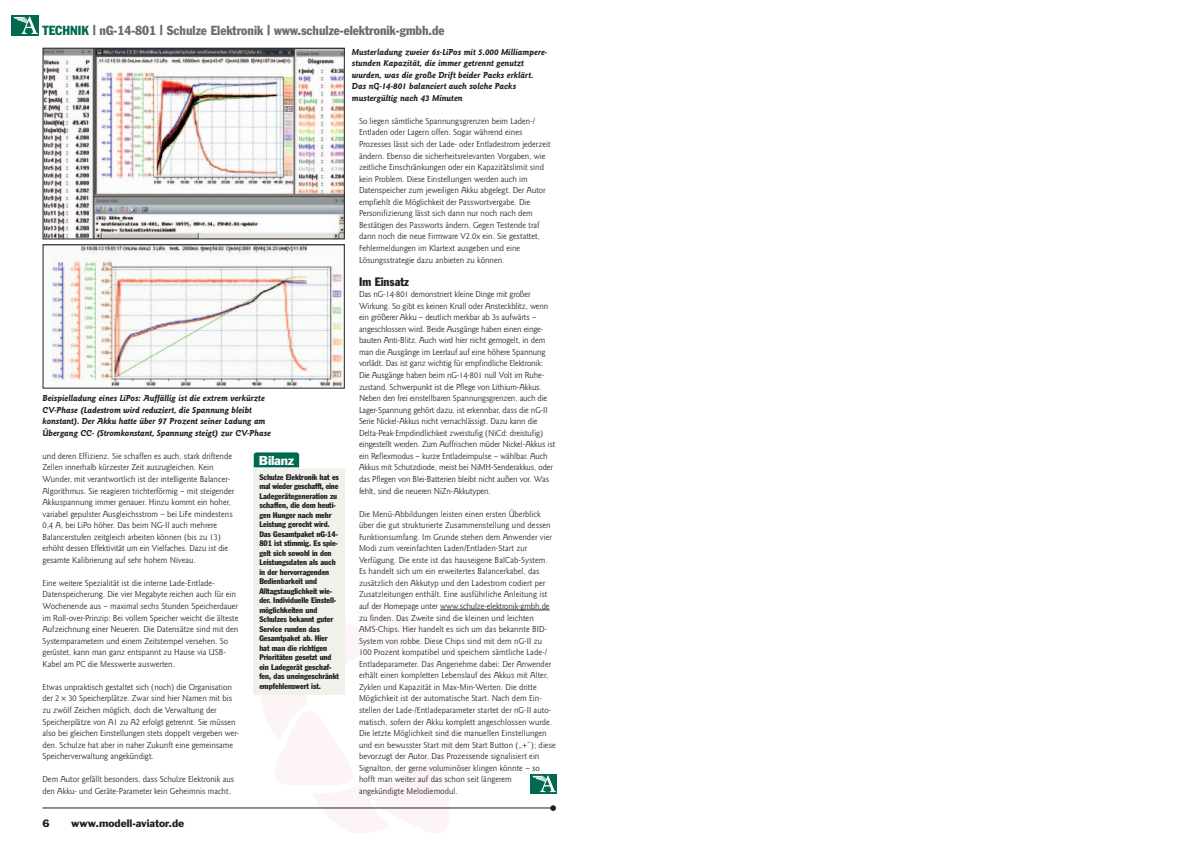
<style>
.page{position:relative;width:1191px;height:842px;background:#fff}
.page>*{position:absolute;margin:0;border:0;box-sizing:border-box;transform-origin:0 0}
.t1{font:condensed 13px "Franklin Gothic Std";color:#6c6d70}
.Zwischenheadline{font:condensed 12px "Franklin Gothic Std";color:#231f20}
.t2{font:12px "Franklin Gothic Std";letter-spacing:-.02em;color:#fff}
.t3{font:10px "Franklin Gothic Std";color:#231f20}
.Copy{font:9px/11.5px "Goudy Sans";color:#231f20}
.Bildunterschrift{font:italic 700 9px/11.5px "Goudy Sans";color:#231f20}
.Bilanz{font:condensed 8px/9.5px "Franklin Gothic Std";letter-spacing:-.01em;color:#231f20}
.s1{color:#00694f}
.s2{font-family:"Helvetica Neue LT Std";font-weight:900;font-size:14px}
</style>
<div class="page">
<svg style="left:259px;top:609px;width:228px;height:224px"></svg>
<hr style="left:440px;top:610px;width:109px;height:1px;background:#231f20">
<img style="left:11px;top:16px;width:27px;height:19px">
<svg style="left:550px;top:805px;width:6px;height:6px"></svg>
<hr style="left:43px;top:808px;width:510px;height:1px;background:#231f20">
<div style="left:254px;top:452px;width:45px;height:20px;background:#00694f;border-radius:3px"></div>
<div style="left:254px;top:468px;width:91px;height:226px;background:#f1f1eb"></div>
<hr style="left:254px;top:467px;width:90px;height:1px;background:#fff">
<img style="left:52px;top:247px;width:290px;height:139px">
<img style="left:45px;top:50px;width:297px;height:187px">
<div style="left:43px;top:48px;width:301px;height:191px;border:1px solid #231f20"></div>
<img style="left:530px;top:774px;width:26px;height:19px">
<p class="t1" style="left:43px;top:23px;width:403px"><span class="s1">TECHNIK</span> <span class="s2">|</span> nG-14-801 <span class="s2">|</span> Schulze Elektronik <span class="s2">|</span> www.schulze-elektronik-gmbh.de</p>
<p class="Bildunterschrift" style="left:43px;top:392px;width:230px">Beispielladung eines LiPos: Auffällig ist die extrem verkürzte CV-Phase (Ladestrom wird reduziert, die Spannung bleibt konstant). Der Akku hatte über 97 Prozent seiner Ladung am Übergang CC- (Stromkonstant, Spannung steigt) zur CV-Phase</p>
<p class="Copy" style="left:43px;top:450px;width:193px">und deren Effizienz. Sie schaffen es auch, stark driftende Zellen innerhalb kürzester Zeit auszugleichen. Kein Wunder, mit verantwortlich ist der intelligente Balancer-Algorithmus. Sie reagieren trichterförmig – mit steigender Akkuspannung immer genauer. Hinzu kommt ein hoher, variabel gepulster Ausgleichsstrom – bei LiFe mindestens 0,4 A, bei LiPo höher. Das beim NG-II auch mehrere Balancerstufen zeitgleich arbeiten können (bis zu 13) erhöht dessen Effektivität um ein Vielfaches. Dazu ist die gesamte Kalibrierung auf sehr hohem Niveau.</p>
<p class="Copy" style="left:43px;top:577px;width:197px">Eine weitere Spezialität ist die interne Lade-Entlade-Datenspeicherung. Die vier Megabyte reichen auch für ein Wochenende aus – maximal sechs Stunden Speicherdauer im Roll-over-Prinzip: Bei vollem Speicher weicht die älteste Aufzeichnung einer Neueren. Die Datensätze sind mit den Systemparametern und einem Zeitstempel versehen. So gerüstet, kann man ganz entspannt zu Hause via USB-Kabel am PC die Messwerte auswerten.</p>
<p class="Copy" style="left:43px;top:681px;width:198px">Etwas unpraktisch gestaltet sich (noch) die Organisation der 2 × 30 Speicherplätze. Zwar sind hier Namen mit bis zu zwölf Zeichen möglich, doch die Verwaltung der Speicherplätze von A1 zu A2 erfolgt getrennt. Sie müssen also bei gleichen Einstellungen stets doppelt vergeben wer&shy;den. Schulze hat aber in naher Zukunft eine gemeinsame Speicherverwaltung angekündigt.</p>
<p class="Copy" style="left:43px;top:774px;width:193px">Dem Autor gefällt besonders, dass Schulze Elektronik aus den Akku- und Geräte-Parameter kein Geheimnis macht.</p>
<p class="t3" style="left:43px;top:817px;width:9px">6</p>
<p class="t3" style="left:71px;top:817px;width:115px">www.modell-aviator.de</p>
<p class="t2" style="left:259px;top:452px;width:37px">Bilanz</p>
<p class="Bilanz" style="left:259px;top:472px;width:81px">Schulze Elektronik hat es mal wieder geschafft, eine<br>Ladegerätegeneration zu schaffen, die dem heuti&shy;gen Hunger nach mehr<br>Leistung gerecht wird.<br>Das Gesamtpaket nG-14-<br>801 ist stimmig. Es spie&shy;gelt sich sowohl in den<br>Leistungsdaten als auch in der hervorragenden<br>Bedienbarkeit und<br>Alltagstauglichkeit wie&shy;der. Individuelle Einstell&shy;möglichkeiten und<br>Schulzes bekannt guter<br>Service runden das<br>Gesamtpaket ab. Hier hat man die richtigen<br>Prioritäten gesetzt und ein Ladegerät geschaf&shy;fen, das uneingeschränkt empfehlenswert ist.</p>
<p class="Bildunterschrift" style="left:352px;top:46px;width:196px">Musterladung zweier 6s-LiPos mit 5.000 Milliampere&shy;stunden Kapazität, die immer getrennt genutzt wurden, was die große Drift beider Packs erklärt.<br>Das nG-14-801 balanciert auch solche Packs mustergültig nach 43 Minuten</p>
<p class="Copy" style="left:359px;top:115px;width:193px">So liegen sämtliche Spannungsgrenzen beim Laden-/ Entladen oder Lagern offen. Sogar während eines Prozesses lässt sich der Lade- oder Entladestrom jederzeit ändern. Ebenso die sicherheitsrelevanten Vorgaben, wie zeitliche Einschränkungen oder ein Kapazitätslimit sind kein Problem. Diese Einstellungen werden auch im Datenspeicher zum jeweiligen Akku abgelegt. Der Autor empfiehlt die Möglichkeit der Passwortvergabe. Die Personifizierung lässt sich dann nur noch nach dem Bestätigen des Passworts ändern. Gegen Testende traf dann noch die neue Firmware V2.0x ein. Sie gestattet, Fehlermeldungen im Klartext ausgeben und eine Lösungsstrategie dazu anbieten zu können.</p>
<p class="Zwischenheadline" style="left:359px;top:274px;width:51px">Im Einsatz</p>
<p class="Copy" style="left:359px;top:289px;width:198px">Das nG-14-801 demonstriert kleine Dinge mit großer Wirkung. So gibt es keinen Knall oder Ansteckblitz, wenn ein größerer Akku – deutlich merkbar ab 3s aufwärts – angeschlossen wird. Beide Ausgänge haben einen einge&shy;bauten Anti-Blitz. Auch wird hier nicht gemogelt, in dem man die Ausgänge im Leerlauf auf eine höhere Spannung vorlädt. Das ist ganz wichtig für empfindliche Elektronik:<br>Die Ausgänge haben beim nG-14-801 null Volt im Ruhe&shy;zustand. Schwerpunkt ist die Pflege von Lithium-Akkus.<br>Neben den frei einstellbaren Spannungsgrenzen, auch die Lager-Spannung gehört dazu, ist erkennbar, dass die nG-II Serie Nickel-Akkus nicht vernachlässigt. Dazu kann die Delta-Peak-Empdindlichkeit zweistufig (NiCd: dreistufig) eingestellt werden. Zum Auffrischen müder Nickel-Akkus ist ein Reflexmodus – kurze Entladeimpulse – wählbar. Auch Akkus mit Schutzdiode, meist bei NiMH-Senderakkus, oder das Pflegen von Blei-Batterien bleibt nicht außen vor. Was fehlt, sind die neueren NiZn-Akkutypen.</p>
<p class="Copy" style="left:359px;top:508px;width:198px">Die Menü-Abbildungen leisten einen ersten Überblick über die gut strukturierte Zusammenstellung und dessen Funktionsumfang. Im Grunde stehen dem Anwender vier Modi zum vereinfachten Laden/Entladen-Start zur Verfügung. Die erste ist das hauseigene BalCab-System.<br>Es handelt sich um ein erweitertes Balancerkabel, das zusätzlich den Akkutyp und den Ladestrom codiert per Zusatzleitungen enthält. Eine ausführliche Anleitung ist auf der Homepage unter www.schulze-elektronik-gmbh.de zu finden. Das Zweite sind die kleinen und leichten AMS-Chips. Hier handelt es sich um das bekannte BID-System von robbe. Diese Chips sind mit dem nG-II zu 100 Prozent kompatibel und speichern sämtliche Lade-/ Entladeparameter. Das Angenehme dabei: Der Anwender erhält einen kompletten Lebenslauf des Akkus mit Alter, Zyklen und Kapazität in Max-Min-Werten. Die dritte Möglichkeit ist der automatische Start. Nach dem Ein&shy;stellen der Lade-/Entladeparameter startet der nG-II auto&shy;matisch, sofern der Akku komplett angeschlossen wurde.<br>Die letzte Möglichkeit sind die manuellen Einstellungen und ein bewusster Start mit dem Start Button („+“); diese bevorzugt der Autor. Das Prozessende signalisiert ein Signalton, der gerne voluminöser klingen könnte – so hofft man weiter auf das schon seit längerem angekündigte Melodiemodul.</p>
</div>
